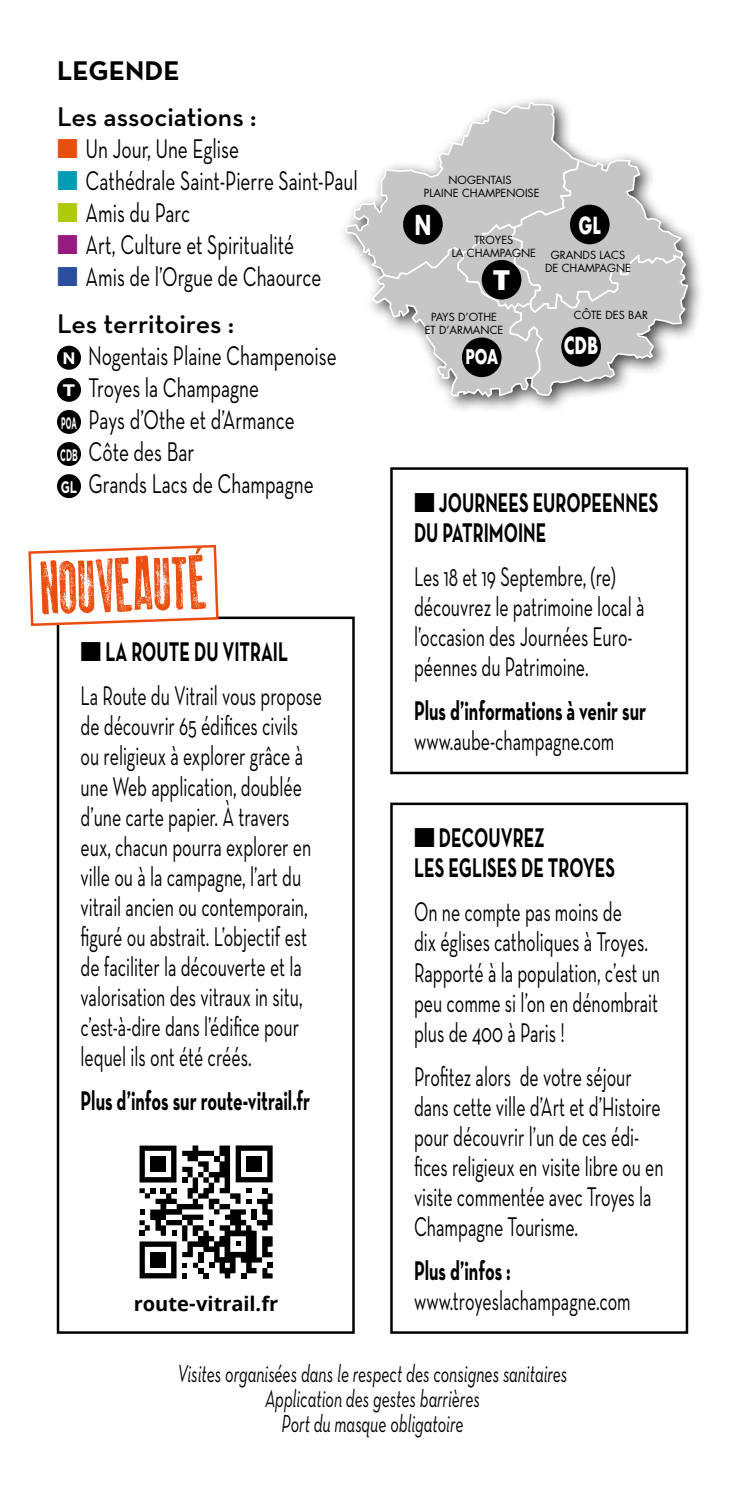
<style>
.page{position:relative;width:745px;height:1489px;background:#fff}
.page>*{position:absolute;margin:0;border:0;box-sizing:border-box;transform-origin:0 0}
.t1{font:75.5px "Old Press";color:#e94e0f;scale:.7 1}
.t2{font:27.5px/30px "Neutra Text";color:#000;scale:.65 1}
.t3{font:27.5px/32px "Neutra Text";color:#000;scale:.7 1}
.t4{font:700 27.5px/30px "Neutra Text";color:#000;scale:.65 1}
.t5{font:600 27.5px "Neutra Text";color:#000}
.t6{font:700 27.5px "Neutra Text";color:#000}
.t7{font:700 26.75px "Futura";color:#fff;scale:.7 1}
.t8{font:700 26.25px "Futura";color:#fff;scale:1.2 1}
.t9{font:italic 25px/25px "Neutra Text";color:#000;text-align:center;scale:.65 1}
.t10{font:700 23px "Futura";color:#fff;scale:.7 1}
.t11{font:700 20px "Noto Sans";color:#000}
.t12{font:700 19.75px "Futura";color:#fff;scale:.7 1}
.t13{font:11px/13px "Futura";color:#000;text-align:center}
.s1{color:#e94e0f}
.s2{color:#009cb4}
.s3{color:#afca0b}
.s4{color:#951b81}
.s5{color:#2b4f9e}
.s6{font-weight:600}
.s7{font-family:"Gotham";font-weight:700;font-size:16.75px;color:#fff}
.s8{font-weight:700}
</style>
<div class="page">
<div style="left:337px;top:95px;width:368px;height:319px;background:#000;opacity:.75"></div>
<svg style="left:345px;top:102px;width:342px;height:295px"></svg>
<div style="left:403px;top:205px;width:39px;height:39px;background:#000;border-radius:50%"></div>
<div style="left:569px;top:205px;width:40px;height:39px;background:#000;border-radius:50%"></div>
<div style="left:561px;top:327px;width:39px;height:40px;background:#000;border-radius:50%"></div>
<div style="left:461px;top:337px;width:40px;height:40px;background:#000;border-radius:50%"></div>
<div style="left:481px;top:260px;width:40px;height:39px;background:#000;border-radius:50%"></div>
<div style="left:57px;top:346px;width:24px;height:24px;background:#000;border-radius:50%"></div>
<div style="left:57px;top:378px;width:24px;height:24px;background:#000;border-radius:50%"></div>
<div style="left:57px;top:410px;width:24px;height:24px;background:#000;border-radius:50%"></div>
<div style="left:57px;top:442px;width:24px;height:24px;background:#000;border-radius:50%"></div>
<div style="left:57px;top:474px;width:24px;height:24px;background:#000;border-radius:50%"></div>
<div style="left:390px;top:467px;width:297px;height:307px;border:2px solid #000"></div>
<div style="left:390px;top:802px;width:297px;height:531px;border:2px solid #000"></div>
<div style="left:57px;top:616px;width:297px;height:717px;border:2px solid #000"></div>
<svg style="left:28px;top:544px;width:192px;height:83px"></svg>
<svg style="left:139px;top:1145px;width:133px;height:133px"></svg>
<p class="t6" style="left:57px;top:53px;width:124px">LEGENDE</p>
<p class="t5" style="left:57px;top:100px;width:201px">Les associations :</p>
<p class="t3" style="left:57px;top:132px;width:261px"><span class="s1">■</span> Un Jour, Une Eglise</p>
<p class="t3" style="left:57px;top:164px;width:431px"><span class="s2">■</span> Cathédrale Saint-Pierre Saint-Paul</p>
<p class="t3" style="left:57px;top:196px;width:192px"><span class="s3">■</span> Amis du Parc</p>
<p class="t3" style="left:57px;top:228px;width:340px"><span class="s4">■</span> Art, Culture et Spiritualité</p>
<p class="t3" style="left:57px;top:253px;width:379px;line-height:46.2px"><span class="s5">■</span> Amis de l’Orgue de Chaource<br><span class="s6">Les territoires :</span></p>
<p class="t3" style="left:60px;top:339px;width:396px"><span class="s7">N</span> Nogentais Plaine Champenoise<br><span class="s7">T</span> Troyes la Champagne<br><span class="s7">POA</span> Pays d’Othe et d’Armance<br><span class="s7">CDB</span> Côte des Bar<br><span class="s7">GL</span> Grands Lacs de Champagne</p>
<h1 class="t1" style="left:40px;top:546px;width:236px;rotate:-2deg">NOUVEAUTÉ</h1>
<p class="t2" style="left:80px;top:629px;width:373px;line-height:44.2px">■ <span class="s8">LA ROUTE DU VITRAIL<br></span>La Route du Vitrail vous propose</p>
<p class="t2" style="left:80px;top:710px;width:356px">de découvrir 65 édifices civils ou religieux à explorer grâce à une Web application, doublée d’une carte papier. À travers eux, chacun pourra explorer en ville ou à la campagne, l’art du vitrail ancien ou contemporain, figuré ou abstrait. L’objectif est de faciliter la découverte et la valorisation des vitraux in situ, c’est-à-dire dans l’édifice pour lequel ils ont été créés.</p>
<p class="t4" style="left:80px;top:1084px;width:354px">Plus d’infos sur route-vitrail.fr</p>
<p class="t11" style="left:134px;top:1289px;width:146px">route-vitrail.fr</p>
<p class="t13" style="left:423px;top:174px;width:117px">NOGENTAIS<br>PLAINE CHAMPENOISE</p>
<p class="t7" style="left:414px;top:206px;width:26px">N</p>
<p class="t10" style="left:578px;top:208px;width:34px">GL</p>
<p class="t13" style="left:451px;top:233px;width:86px">TROYES<br>LA CHAMPAGNE</p>
<p class="t13" style="left:545px;top:248px;width:87px">GRANDS LACS<br>DE CHAMPAGNE</p>
<p class="t8" style="left:493px;top:261px;width:15px">T</p>
<p class="t13" style="left:431px;top:310px;width:67px">PAYS D’OTHE</p>
<p class="t13" style="left:573px;top:308px;width:75px">CÔTE DES BAR</p>
<p class="t13" style="left:424px;top:323px;width:80px">ET D’ARMANCE</p>
<p class="t10" style="left:563px;top:328px;width:51px">CDB</p>
<p class="t12" style="left:465px;top:342px;width:48px">POA</p>
<p class="t4" style="left:414px;top:487px;width:377px">■ JOURNEES EUROPEENNES<br>DU PATRIMOINE</p>
<p class="t2" style="left:414px;top:561px;width:356px">Les 18 et 19 Septembre, (re) découvrez le patrimoine local à l’occasion des Journées Euro&shy;péennes du Patrimoine.</p>
<p class="t4" style="left:414px;top:695px;width:358px">Plus d’informations à venir sur</p>
<p class="t2" style="left:414px;top:725px;width:310px">www.aube-champagne.com</p>
<p class="t4" style="left:414px;top:822px;width:311px">■ DECOUVREZ<br>LES EGLISES DE TROYES</p>
<p class="t2" style="left:414px;top:896px;width:380px">On ne compte pas moins de<br>dix églises catholiques à Troyes.<br>Rapporté à la population, c’est un peu comme si l’on en dénombrait plus de 400 à Paris !</p>
<p class="t2" style="left:414px;top:1060px;width:385px">Profitez alors de votre séjour dans cette ville d’Art et d’Histoire pour découvrir l’un de ces édi&shy;fices religieux en visite libre ou en visite commentée avec Troyes la<br>Champagne Tourisme.</p>
<p class="t4" style="left:414px;top:1254px;width:150px">Plus d’infos :</p>
<p class="t2" style="left:414px;top:1285px;width:335px">www.troyeslachampagne.com</p>
<p class="t9" style="left:177px;top:1360px;width:601px">Visites organisées dans le respect des consignes sanitaires<br>Application des gestes barrières<br>Port du masque obligatoire</p>
</div>
